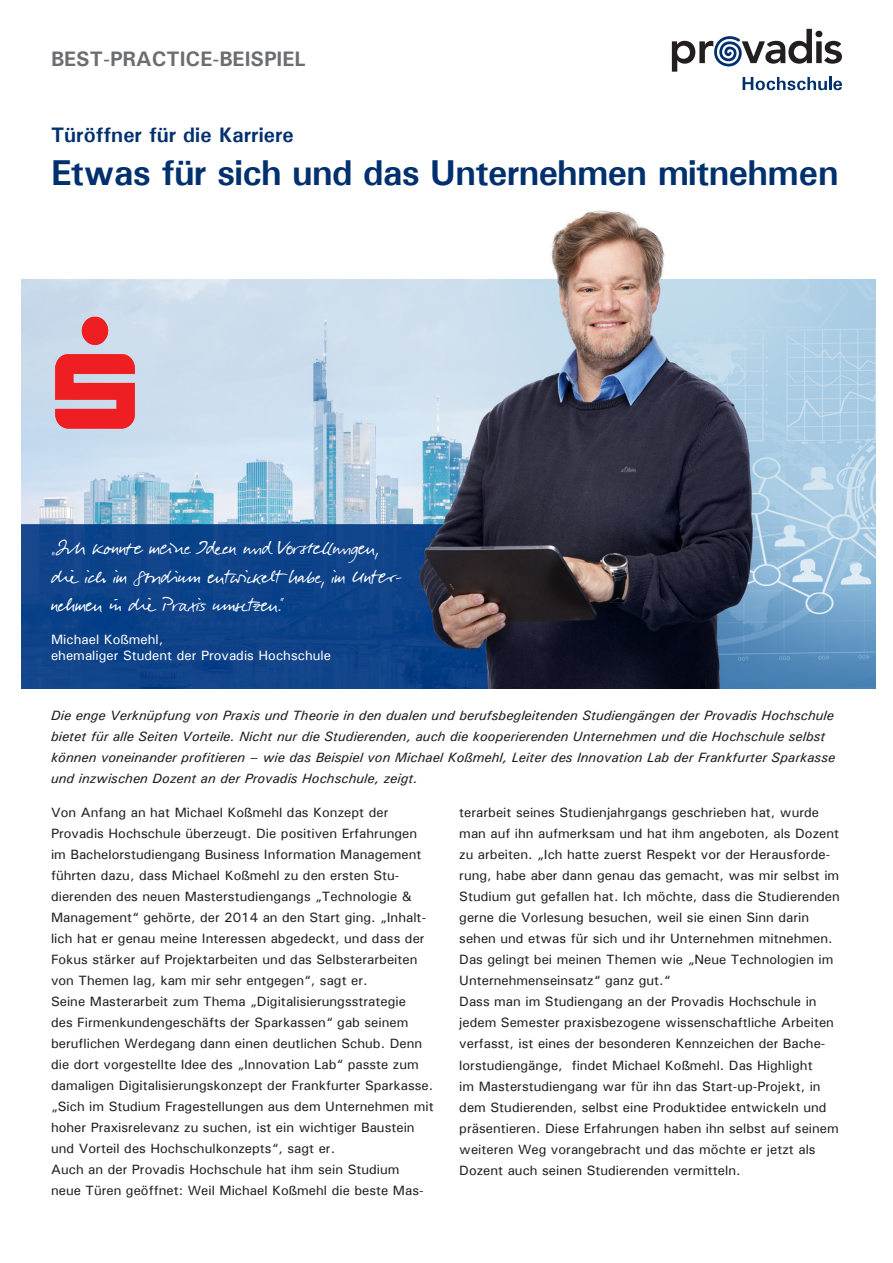
<style>
.page{position:relative;width:893px;height:1263px;background:#fff}
.page>*{position:absolute;margin:0;border:0;box-sizing:border-box;transform-origin:0 0}
.t1{font:700 36px "Univers";letter-spacing:-.02em;color:#00306d}
.t2{font:24px/28.8px "Darkwoman";color:#fff}
.t3{font:700 21px "Univers";color:#00306d}
.t4{font:700 21px "Univers";color:#6c6d70}
.t5{font:13.5px/21px "Univers";color:#231f20}
.t6{font:italic 13.5px/21px "Univers";color:#231f20}
.t7{font:13.5px/16.2px "Univers";color:#fff}
</style>
<div class="page">
<img style="left:21px;top:210px;width:855px;height:479px">
<svg style="left:672px;top:29px;width:170px;height:61px"></svg>
<img style="left:51px;top:313px;width:88px;height:119px">
<h3 class="t4" style="left:51px;top:45px;width:256px">BEST-PRACTICE-BEISPIEL</h3>
<h3 class="t3" style="left:51px;top:122px;width:244px">Türöffner für die Karriere</h3>
<h1 class="t1" style="left:51px;top:151px;width:789px">Etwas für sich und das Unternehmen mitnehmen</h1>
<h2 class="t2" style="left:51px;top:531px;width:353px">„Ich konnte meine Ideen und Vorstellungen, die ich im Studium entwickelt habe, im Unter&shy;nehmen in die Praxis umsetzen.“</h2>
<p class="t7" style="left:51px;top:631px;width:281px">Michael Koßmehl,<br>ehemaliger Student der Provadis Hochschule</p>
<p class="t6" style="left:51px;top:704px;width:786px">Die enge Verknüpfung von Praxis und Theorie in den dualen und berufsbegleitenden Studiengängen der Provadis Hochschule bietet für alle Seiten Vorteile. Nicht nur die Studierenden, auch die kooperierenden Unternehmen und die Hochschule selbst können voneinander profitieren – wie das Beispiel von Michael Koßmehl, Leiter des Innovation Lab der Frankfurter Sparkasse und inzwischen Dozent an der Provadis Hochschule, zeigt.</p>
<p class="t5" style="left:51px;top:802px;width:384px">Von Anfang an hat Michael Koßmehl das Konzept der Provadis Hochschule überzeugt. Die positiven Erfahrungen im Bachelorstudiengang Business Information Management führten dazu, dass Michael Koßmehl zu den ersten Stu&shy;dierenden des neuen Masterstudiengangs „Technologie &amp; Management“ gehörte, der 2014 an den Start ging. „Inhalt&shy;lich hat er genau meine Interessen abgedeckt, und dass der Fokus stärker auf Projektarbeiten und das Selbsterarbeiten von Themen lag, kam mir sehr entgegen“, sagt er.<br>Seine Masterarbeit zum Thema „Digitalisierungsstrategie<br>des Firmenkundengeschäfts der Sparkassen“ gab seinem beruflichen Werdegang dann einen deutlichen Schub. Denn die dort vorgestellte Idee des „Innovation Lab“ passte zum damaligen Digitalisierungskonzept der Frankfurter Sparkasse. „Sich im Studium Fragestellungen aus dem Unternehmen mit hoher Praxisrelevanz zu suchen, ist ein wichtiger Baustein und Vorteil des Hochschulkonzepts“, sagt er.<br>Auch an der Provadis Hochschule hat ihm sein Studium<br>neue Türen geöffnet: Weil Michael Koßmehl die beste Mas-</p>
<p class="t5" style="left:459px;top:802px;width:382px">terarbeit seines Studienjahrgangs geschrieben hat, wurde man auf ihn aufmerksam und hat ihm angeboten, als Dozent zu arbeiten. „Ich hatte zuerst Respekt vor der Herausforde&shy;rung, habe aber dann genau das gemacht, was mir selbst im Studium gut gefallen hat. Ich möchte, dass die Studierenden gerne die Vorlesung besuchen, weil sie einen Sinn darin sehen und etwas für sich und ihr Unternehmen mitnehmen.<br>Das gelingt bei meinen Themen wie „Neue Technologien im Unternehmenseinsatz“ ganz gut.“<br>Dass man im Studiengang an der Provadis Hochschule in jedem Semester praxisbezogene wissenschaftliche Arbeiten verfasst, ist eines der besonderen Kennzeichen der Bache&shy;lorstudiengänge, findet Michael Koßmehl. Das Highlight<br>im Masterstudiengang war für ihn das Start-up-Projekt, in dem Studierenden, selbst eine Produktidee entwickeln und präsentieren. Diese Erfahrungen haben ihn selbst auf seinem weiteren Weg vorangebracht und das möchte er jetzt als Dozent auch seinen Studierenden vermitteln.</p>
</div>
